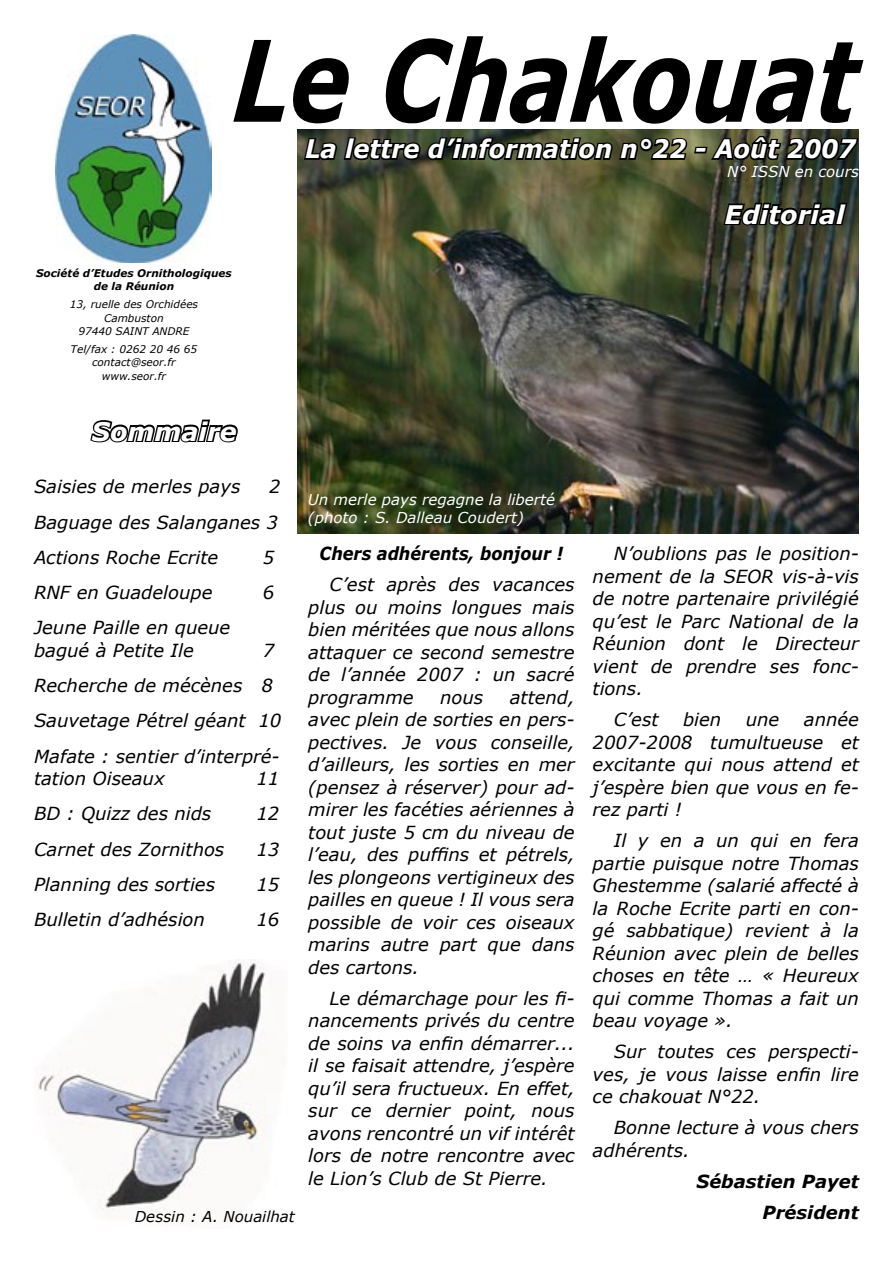
<style>
.page{position:relative;width:893px;height:1263px;background:#fff}
.page>*{position:absolute;margin:0;border:0;box-sizing:border-box;transform-origin:0 0}
.t1{font:italic 700 112.5px "Verdana";color:#000;scale:.8 1}
.t2{font:italic 700 25.5px "Verdana";color:#fff;scale:.95 1}
.t3{font:italic 700 25.5px "Verdana";color:#fff}
.t4{font:italic 18px/22.5px "Verdana";color:#000;text-align:justify}
.t5{font:italic 700 18px "Verdana";color:#000;scale:.9 1}
.t6{font:italic 700 18px/31px "Verdana";color:#000;text-align:right}
.t7{font:italic 15px/18px "Verdana";color:#fff}
.t8{font:italic 15px "Verdana";color:#000}
.t9{font:italic 10.5px/13.5px "Verdana";color:#000;text-align:center}
.t10{font:italic 700 10.5px/13.5px "Verdana";color:#000;text-align:center}
</style>
<div class="page">
<img style="left:298px;top:130px;width:561px;height:404px">
<svg style="left:90px;top:419px;width:148px;height:24px"></svg>
<svg style="left:302px;top:129px;width:557px;height:52px;background:#393c29"></svg>
<img style="left:56px;top:34px;width:156px;height:228px">
<svg style="left:722px;top:187px;width:127px;height:41px;background:#272b20"></svg>
<img style="left:37px;top:960px;width:229px;height:251px">
<h1 class="t1" style="left:231px;top:9px;width:782px">Le Chakouat</h1>
<h2 class="t2" style="left:305px;top:133px;width:581px">La lettre d’information n°22 - Août 2007</h2>
<p class="t7" style="left:727px;top:162px;width:133px">N° ISSN en cours</p>
<h2 class="t3" style="left:725px;top:198px;width:122px">Editorial</h2>
<p class="t10" style="left:36px;top:266px;width:197px">Société d’Etudes Ornithologiques de la Réunion</p>
<p class="t9" style="left:70px;top:297px;width:130px">13, ruelle des Orchidées<br>Cambuston<br>97440 SAINT ANDRE</p>
<p class="t9" style="left:71px;top:342px;width:128px">Tel/fax : 0262 20 46 65 contact@seor.fr www.seor.fr</p>
<h2 class="t3" style="left:92px;top:415px;width:146px">Sommaire</h2>
<p class="t4" style="left:34px;top:475px;width:208px">Saisies de merles pays</p>
<p class="t4" style="left:34px;top:468px;width:248px;line-height:35.2px;text-align:left;text-indent:235px">2<br>Baguage des Salanganes 3<br>Actions Roche Ecrite</p>
<p class="t4" style="left:263px;top:545px;width:13px">5</p>
<p class="t4" style="left:34px;top:581px;width:180px">RNF en Guadeloupe</p>
<p class="t4" style="left:263px;top:581px;width:13px">6</p>
<p class="t4" style="left:34px;top:616px;width:198px">Jeune Paille en queue bagué à Petite Ile</p>
<p class="t4" style="left:34px;top:632px;width:249px;line-height:35.2px;text-align:left;text-indent:229px">7<br>Recherche de mécènes 8<br>Sauvetage Pétrel géant 10<br>Mafate : sentier d’interpré-</p>
<p class="t4" style="left:34px;top:767px;width:132px">tation Oiseaux</p>
<p class="t4" style="left:256px;top:767px;width:24px">11</p>
<p class="t4" style="left:34px;top:802px;width:179px">BD : Quizz des nids</p>
<p class="t4" style="left:256px;top:802px;width:24px">12</p>
<p class="t4" style="left:34px;top:837px;width:192px">Carnet des Zornithos</p>
<p class="t4" style="left:256px;top:837px;width:24px">13</p>
<p class="t4" style="left:34px;top:872px;width:183px">Planning des sorties</p>
<p class="t4" style="left:256px;top:872px;width:24px">15</p>
<p class="t4" style="left:34px;top:908px;width:172px">Bulletin d’adhésion</p>
<p class="t4" style="left:256px;top:908px;width:24px">16</p>
<p class="t8" style="left:135px;top:1207px;width:161px">Dessin : A. Nouailhat</p>
<p class="t7" style="left:308px;top:490px;width:249px">Un merle pays regagne la liberté (photo : S. Dalleau Coudert)</p>
<p class="t5" style="left:320px;top:542px;width:272px">Chers adhérents, bonjour !</p>
<p class="t4" style="left:308px;top:573px;width:268px;text-indent:21px">C’est après des vacances plus ou moins longues mais bien méritées que nous allons attaquer ce second semestre de l’année 2007 : un sacré programme</p>
<p class="t4" style="left:308px;top:685px;width:268px;text-indent:201px">attend, avec plein de sorties en pers&shy;pectives. Je vous conseille, d’ailleurs, les sorties en mer (pensez à réserver) pour ad&shy;mirer les facéties aériennes à tout juste 5 cm du niveau de l’eau, des puffins et pétrels, les plongeons vertigineux des pailles en queue ! Il vous sera possible de voir ces oiseaux marins autre part que dans des cartons.</p>
<p class="t4" style="left:308px;top:986px;width:268px;text-indent:21px">Le démarchage pour les fi&shy;nancements privés du centre de soins va enfin démarrer... il se faisait attendre, j’espère qu’il sera fructueux. En effet, sur ce dernier point, nous avons rencontré un vif intérêt lors de notre rencontre avec le Lion’s Club de St Pierre.</p>
<p class="t4" style="left:440px;top:685px;width:45px">nous</p>
<p class="t4" style="left:593px;top:542px;width:268px;text-indent:21px">N’oublions pas le position&shy;nement de la SEOR vis-à-vis de notre partenaire privilégié qu’est le Parc National de la Réunion dont le Directeur vient de prendre ses fonc&shy;tions.</p>
<p class="t4" style="left:614px;top:708px;width:46px">C’est</p>
<p class="t4" style="left:683px;top:708px;width:40px">bien</p>
<p class="t4" style="left:746px;top:708px;width:35px">une</p>
<p class="t4" style="left:593px;top:708px;width:268px;text-indent:211px">année 2007-2008 tumultueuse et excitante qui nous attend et j’espère bien que vous en fe&shy;rez parti !</p>
<p class="t4" style="left:593px;top:829px;width:268px;text-indent:21px">Il y en a un qui en fera partie puisque notre Thomas Ghestemme (salarié affecté à la Roche Ecrite parti en con&shy;gé sabbatique) revient à la Réunion avec plein de belles choses en tête … « Heureux qui comme Thomas a fait un beau voyage ».</p>
<p class="t4" style="left:593px;top:1040px;width:268px;text-indent:21px">Sur toutes ces perspecti&shy;ves, je vous laisse enfin lire ce chakouat N°22.</p>
<p class="t4" style="left:593px;top:1116px;width:268px;text-indent:21px">Bonne lecture à vous chers adhérents.</p>
<p class="t6" style="left:697px;top:1165px;width:164px">Sébastien Payet<br>Président</p>
</div>
